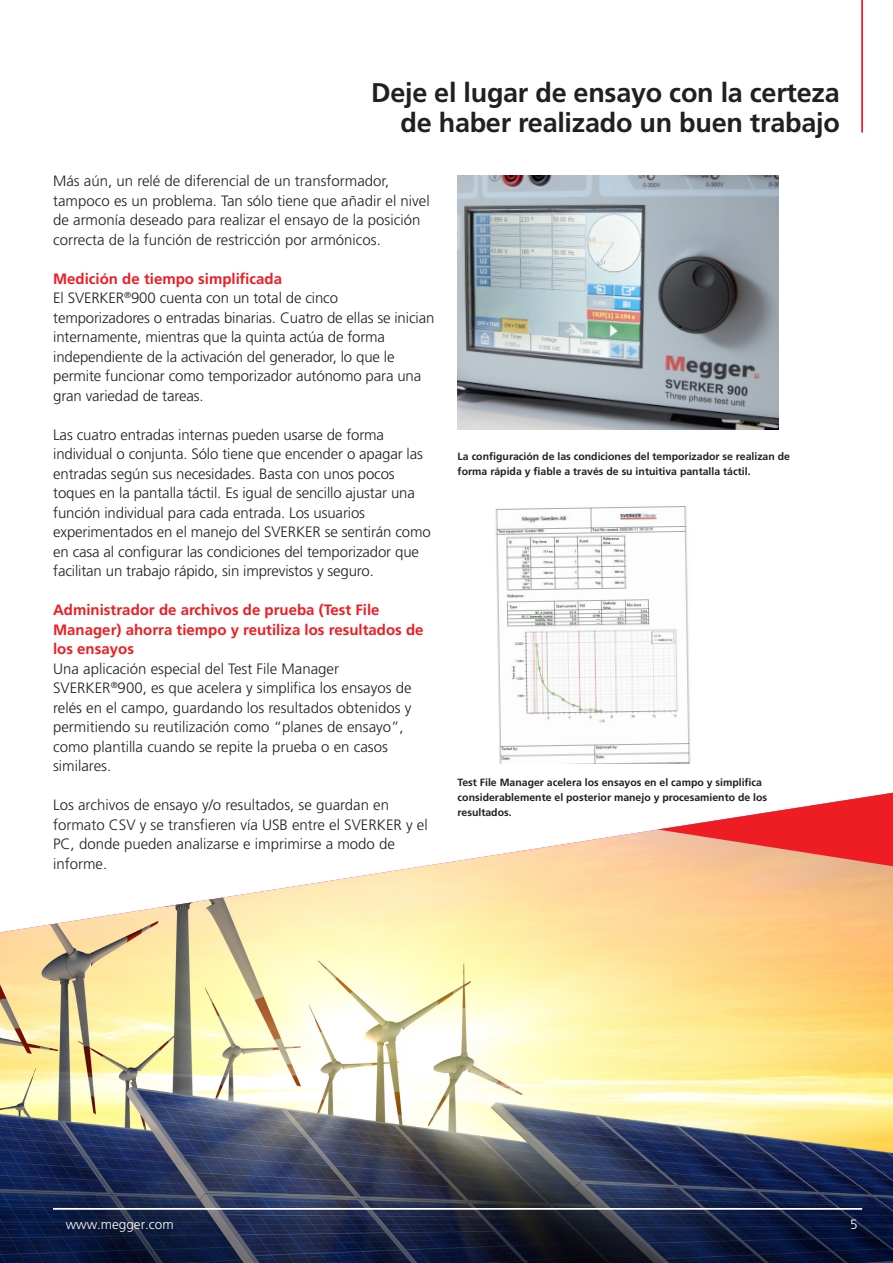
<style>
.page{position:relative;width:893px;height:1263px;background:#fff}
.page>*{position:absolute;margin:0;border:0;box-sizing:border-box;transform-origin:0 0}
.Page_Header_Bold{font:700 27px/30px "Frutiger LT Pro";letter-spacing:-.01em;color:#231f20;text-align:right}
.Brödtext{font:300 15px/19.5px "Frutiger LT Pro";letter-spacing:-.01em;color:#231f20}
.Brödrubbe_RÖD{font:700 15px/19.5px "Frutiger LT Pro";color:#ee1d23}
.Body{font:300 13.5px "Frutiger LT Pro";color:#fff}
.Bildtext{font:700 10.5px/15px "Frutiger LT Pro";color:#231f20}
</style>
<div class="page">
<img style="left:0;top:829px;width:893px;height:434px">
<svg style="left:658px;top:793px;width:235px;height:73px"></svg>
<hr style="left:53px;top:1208px;width:809px;height:1px;background:#fff">
<hr style="left:862px;top:0;width:1px;height:132px;background:#ee1d23">
<img style="left:495px;top:506px;width:196px;height:258px">
<img style="left:457px;top:175px;width:321px;height:254px">
<p class="Page_Header_Bold" style="left:371px;top:78px;width:470px">Deje el lugar de ensayo con la certeza de haber realizado un buen trabajo</p>
<p class="Brödtext" style="left:53px;top:171px;width:378px">Más aún, un relé de diferencial de un transformador, tampoco es un problema. Tan sólo tiene que añadir el nivel de armonía deseado para realizar el ensayo de la posición correcta de la función de restricción por armónicos.</p>
<p class="Brödrubbe_RÖD" style="left:53px;top:269px;width:230px">Medición de tiempo simplificada</p>
<p class="Brödtext" style="left:53px;top:288px;width:383px">El SVERKER<sup>®</sup>900 cuenta con un total de cinco temporizadores o entradas binarias. Cuatro de ellas se inician internamente, mientras que la quinta actúa de forma independiente de la activación del generador, lo que le permite funcionar como temporizador autónomo para una gran variedad de tareas.</p>
<p class="Brödtext" style="left:53px;top:425px;width:379px">Las cuatro entradas internas pueden usarse de forma individual o conjunta. Sólo tiene que encender o apagar las entradas según sus necesidades. Basta con unos pocos toques en la pantalla táctil. Es igual de sencillo ajustar una función individual para cada entrada. Los usuarios experimentados en el manejo del SVERKER se sentirán como en casa al configurar las condiciones del temporizador que facilitan un trabajo rápido, sin imprevistos y seguro.</p>
<p class="Brödrubbe_RÖD" style="left:53px;top:600px;width:372px">Administrador de archivos de prueba (Test File<br>Manager) ahorra tiempo y reutiliza los resultados de los ensayos</p>
<p class="Brödtext" style="left:53px;top:659px;width:360px">Una aplicación especial del Test File Manager SVERKER<sup>®</sup>900, es que acelera y simplifica los ensayos de relés en el campo, guardando los resultados obtenidos y permitiendo su reutilización como “planes de ensayo”, como plantilla cuando se repite la prueba o en casos similares.</p>
<p class="Brödtext" style="left:53px;top:795px;width:376px">Los archivos de ensayo y/o resultados, se guardan en formato CSV y se transfieren vía USB entre el SVERKER y el PC, donde pueden analizarse e imprimirse a modo de informe.</p>
<p class="Bildtext" style="left:458px;top:449px;width:334px">La configuración de las condiciones del temporizador se realizan de forma rápida y fiable a través de su intuitiva pantalla táctil.</p>
<p class="Bildtext" style="left:458px;top:775px;width:311px">Test File Manager acelera los ensayos en el campo y simplifica considerablemente el posterior manejo y procesamiento de los resultados.</p>
<p class="Body" style="left:66px;top:1217px;width:110px">www.megger.com</p>
<p class="Body" style="left:850px;top:1217px;width:9px">5</p>
</div>
